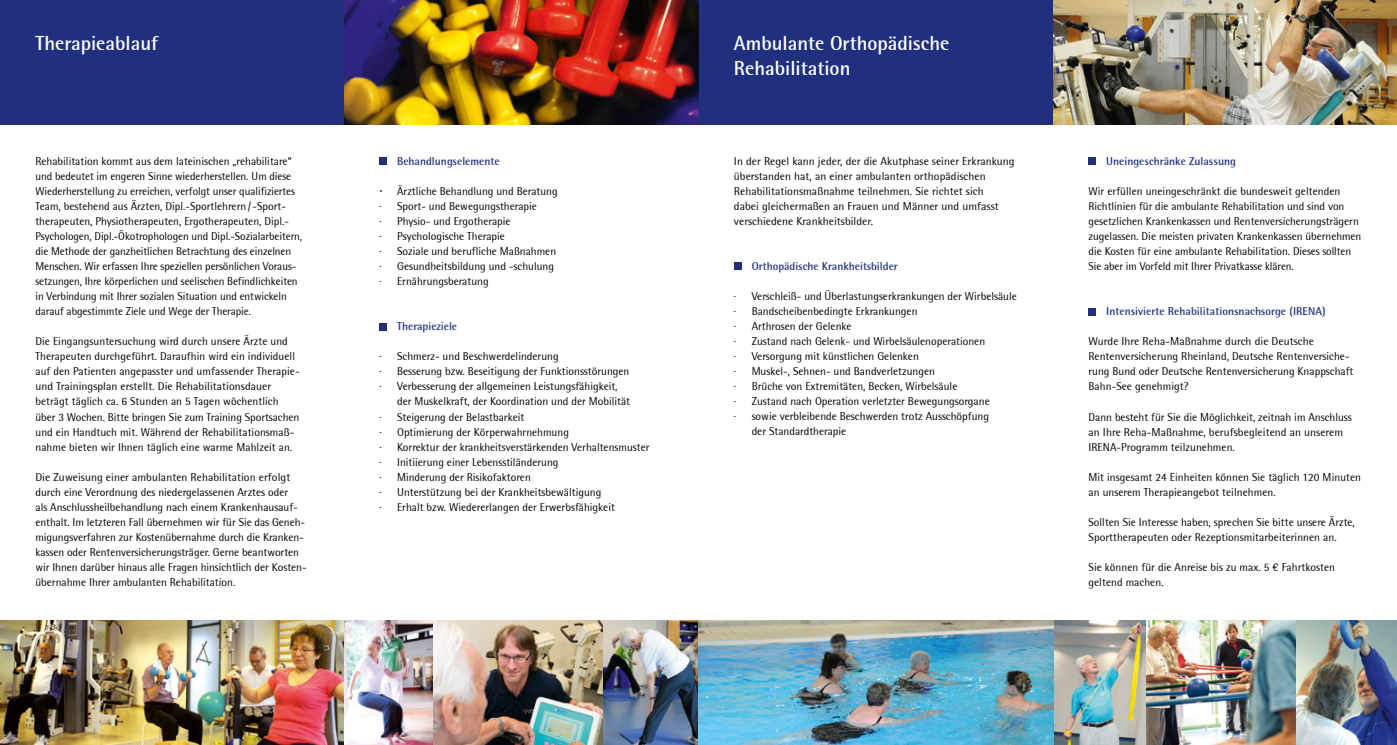
<style>
.page{position:relative;width:1397px;height:745px;background:#fff}
.page>*{position:absolute;margin:0;border:0;box-sizing:border-box;transform-origin:0 0}
.t1{font:700 20px/25px "Rotis Semi Sans";color:#fff}
.t2{font:11.25px/15px "Rotis Semi Sans";color:#000}
.t3{font:700 11.25px "Rotis Semi Sans";color:#20307f}
.s1{font-size:16.25px}
</style>
<div class="page">
<img style="left:1294px;top:620px;width:102px;height:124px">
<img style="left:344px;top:620px;width:259px;height:124px">
<img style="left:603px;top:620px;width:438px;height:124px">
<img style="left:1041px;top:620px;width:253px;height:124px">
<div style="left:0;top:0;width:1396px;height:124px;background:#20307f"></div>
<div style="left:379px;top:157px;width:8px;height:8px;background:#20307f"></div>
<div style="left:379px;top:322px;width:8px;height:8px;background:#20307f"></div>
<div style="left:733px;top:262px;width:8px;height:8px;background:#20307f"></div>
<div style="left:1088px;top:157px;width:8px;height:8px;background:#20307f"></div>
<div style="left:1088px;top:307px;width:8px;height:8px;background:#20307f"></div>
<img style="left:0;top:620px;width:344px;height:124px">
<img style="left:1053px;top:0;width:343px;height:124px">
<img style="left:344px;top:0;width:354px;height:124px">
<h1 class="t1" style="left:35px;top:30px;width:124px">Therapieablauf</h1>
<p class="t2" style="left:35px;top:154px;width:268px">Rehabilitation kommt aus dem lateinischen „rehabilitare“ und bedeutet im engeren Sinne wiederherstellen. Um diese Wiederherstellung zu erreichen, verfolgt unser qualifiziertes Team, bestehend aus Ärzten, Dipl.-Sportlehrern/ -Sport&shy;therapeuten, Physiotherapeuten, Ergotherapeuten, Dipl.- Psychologen, Dipl.-Ökotrophologen und Dipl.-Sozialarbeitern, die Methode der ganzheitlichen Betrachtung des einzelnen Menschen. Wir erfassen Ihre speziellen persönlichen Voraus&shy;setzungen, Ihre körperlichen und seelischen Befindlichkeiten in Verbindung mit Ihrer sozialen Situation und entwickeln darauf abgestimmte Ziele und Wege der Therapie.</p>
<p class="t2" style="left:35px;top:334px;width:266px">Die Eingangsuntersuchung wird durch unsere Ärzte und Therapeuten durchgeführt. Daraufhin wird ein individuell auf den Patienten angepasster und umfassender Therapie&shy;und Trainingsplan erstellt. Die Rehabilitationsdauer beträgt täglich ca. 6 Stunden an 5 Tagen wöchentlich über 3 Wochen. Bitte bringen Sie zum Training Sportsachen und ein Handtuch mit. Während der Rehabilitationsmaß&shy;nahme bieten wir Ihnen täglich eine warme Mahlzeit an.</p>
<p class="t2" style="left:35px;top:469px;width:273px">Die Zuweisung einer ambulanten Rehabilitation erfolgt durch eine Verordnung des niedergelassenen Arztes oder<br>als Anschlussheilbehandlung nach einem Krankenhausauf&shy;enthalt. Im letzteren Fall übernehmen wir für Sie das Geneh&shy;migungsverfahren zur Kostenübernahme durch die Kranken&shy;kassen oder Rentenversicherungsträger. Gerne beantworten wir Ihnen darüber hinaus alle Fragen hinsichtlich der Kosten&shy;übernahme Ihrer ambulanten Rehabilitation.</p>
<p class="t3" style="left:397px;top:154px;width:104px">Behandlungselemente</p>
<p class="t2" style="left:379px;top:184px;width:180px"><span class="s1">·</span> Ärztliche Behandlung und Beratung · Sport- und Bewegungstherapie<br>· Physio- und Ergotherapie<br>· Psychologische Therapie<br>· Soziale und berufliche Maßnahmen · Gesundheitsbildung und -schulung · Ernährungsberatung</p>
<p class="t3" style="left:397px;top:319px;width:62px">Therapieziele</p>
<p class="t2" style="left:379px;top:349px;width:251px">· Schmerz- und Beschwerdelinderung<br>· Besserung bzw. Beseitigung der Funktionsstörungen · Verbesserung der allgemeinen Leistungsfähigkeit,</p>
<p class="t2" style="left:379px;top:394px;width:271px;text-indent:18px">der Muskelkraft, der Koordination und der Mobilität<br>· Steigerung der Belastbarkeit<br>· Optimierung der Körperwahrnehmung<br>· Korrektur der krankheitsverstärkenden Verhaltensmuster · Initiierung einer Lebensstiländerung<br>· Minderung der Risikofaktoren<br>· Unterstützung bei der Krankheitsbewältigung<br>· Erhalt bzw. Wiedererlangen der Erwerbsfähigkeit</p>
<h1 class="t1" style="left:733px;top:30px;width:217px">Ambulante Orthopädische<br>Rehabilitation</h1>
<p class="t2" style="left:733px;top:154px;width:282px">In der Regel kann jeder, der die Akutphase seiner Erkrankung überstanden hat, an einer ambulanten orthopädischen Rehabilitationsmaßnahme teilnehmen. Sie richtet sich<br>dabei gleichermaßen an Frauen und Männer und umfasst verschiedene Krankheitsbilder.</p>
<p class="t3" style="left:751px;top:259px;width:148px">Orthopädische Krankheitsbilder</p>
<p class="t2" style="left:733px;top:289px;width:284px">· Verschleiß- und Überlastungserkrankungen der Wirbelsäule</p>
<p class="t2" style="left:733px;top:304px;width:185px">· Bandscheibenbedingte Erkrankungen</p>
<p class="t2" style="left:733px;top:319px;width:119px">· Arthrosen der Gelenke</p>
<p class="t2" style="left:733px;top:334px;width:253px">· Zustand nach Gelenk- und Wirbelsäulenoperationen</p>
<p class="t2" style="left:733px;top:349px;width:186px">· Versorgung mit künstlichen Gelenken</p>
<p class="t2" style="left:733px;top:364px;width:202px">· Muskel-, Sehnen- und Bandverletzungen</p>
<p class="t2" style="left:733px;top:379px;width:225px">· Brüche von Extremitäten, Becken, Wirbelsäule</p>
<p class="t2" style="left:733px;top:394px;width:257px">· Zustand nach Operation verletzter Bewegungsorgane</p>
<p class="t2" style="left:733px;top:409px;width:256px">· sowie verbleibende Beschwerden trotz Ausschöpfung</p>
<p class="t2" style="left:751px;top:424px;width:96px">der Standardtherapie</p>
<p class="t3" style="left:1106px;top:154px;width:131px">Uneingeschränke Zulassung</p>
<p class="t2" style="left:1088px;top:184px;width:274px">Wir erfüllen uneingeschränkt die bundesweit geltenden Richtlinien für die ambulante Rehabilitation und sind von gesetzlichen Krankenkassen und Rentenversicherungsträgern zugelassen. Die meisten privaten Krankenkassen übernehmen die Kosten für eine ambulante Rehabilitation. Dieses sollten Sie aber im Vorfeld mit Ihrer Privatkasse klären.</p>
<p class="t3" style="left:1106px;top:304px;width:221px">Intensivierte Rehabilitationsnachsorge (IRENA)</p>
<p class="t2" style="left:1088px;top:334px;width:266px">Wurde Ihre Reha-Maßnahme durch die Deutsche Rentenversicherung Rheinland, Deutsche Rentenversiche&shy;rung Bund oder Deutsche Rentenversicherung Knappschaft Bahn-See genehmigt?</p>
<p class="t2" style="left:1088px;top:409px;width:265px">Dann besteht für Sie die Möglichkeit, zeitnah im Anschluss an Ihre Reha-Maßnahme, berufsbegleitend an unserem<br>IRENA-Programm teilzunehmen.</p>
<p class="t2" style="left:1088px;top:469px;width:274px">Mit insgesamt 24 Einheiten können Sie täglich 120 Minuten an unserem Therapieangebot teilnehmen.</p>
<p class="t2" style="left:1088px;top:514px;width:268px">Sollten Sie Interesse haben, sprechen Sie bitte unsere Ärzte,<br>Sporttherapeuten oder Rezeptionsmitarbeiterinnen an.</p>
<p class="t2" style="left:1088px;top:559px;width:248px">Sie können für die Anreise bis zu max. 5 € Fahrtkosten geltend machen.</p>
</div>
